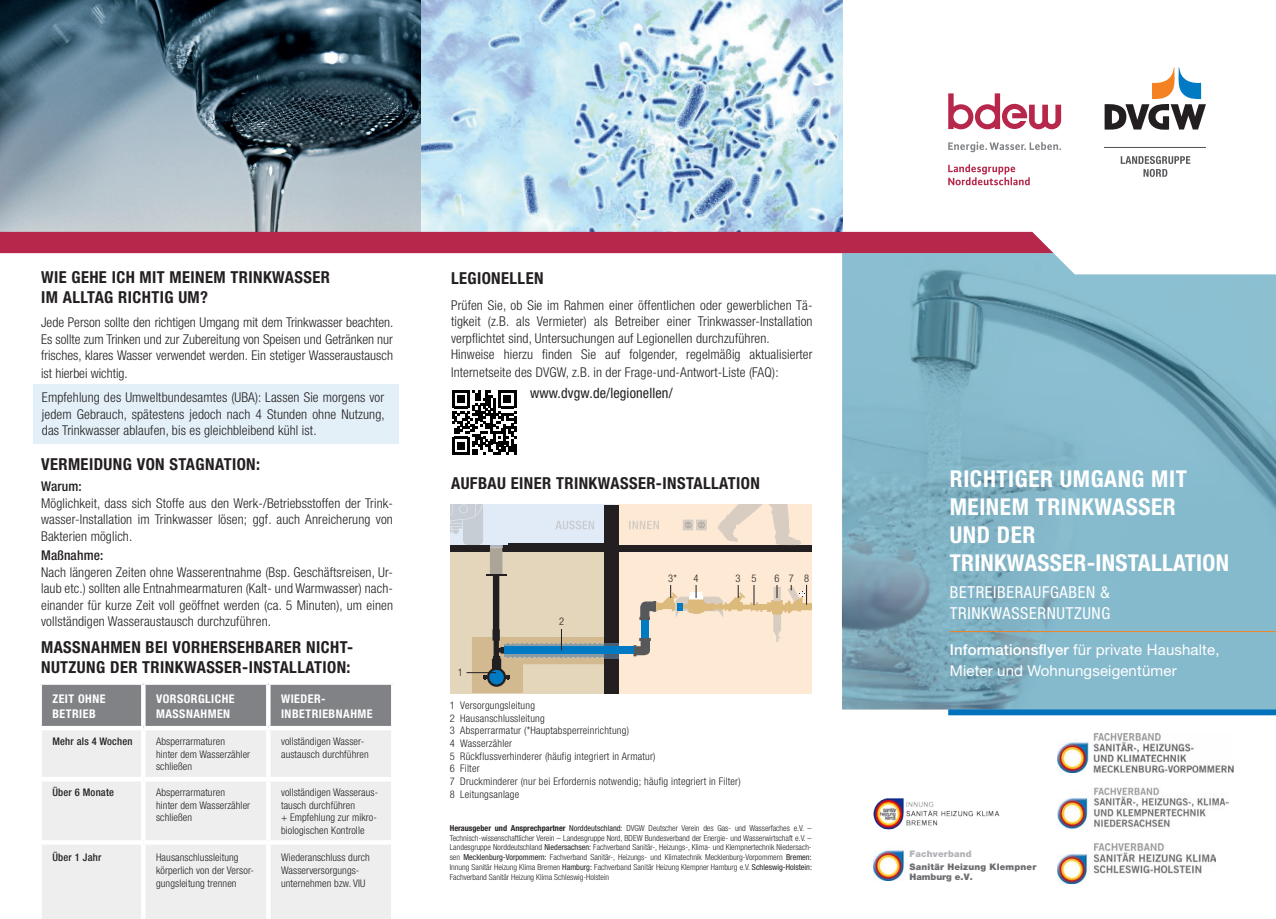
<style>
.page{position:relative;width:1276px;height:919px;background:#fff}
.page>*{position:absolute;margin:0;border:0;box-sizing:border-box;transform-origin:0 0}
.t1{font:700 condensed 23.25px "Helvetica Neue";letter-spacing:.025em;color:#fff}
.t2{font:700 condensed 16.5px "Helvetica Neue";letter-spacing:.025em;color:#231f20}
.t3{font:condensed 16.5px "Helvetica Neue";letter-spacing:.04em;color:#fff}
.t4{font:15px "Helvetica Neue";letter-spacing:.01em;color:#fff}
.t5{font:condensed 14.25px "Helvetica Neue";letter-spacing:.01em;color:#231f20}
.t6{font:300 condensed 13.5px/16.5px "Helvetica Neue";letter-spacing:.01em;color:#231f20;text-align:justify}
.t7{font:500 condensed 13.5px "Helvetica Neue";letter-spacing:.01em;color:#231f20}
.t8{font:700 condensed 12px/15.8px "Helvetica Neue";letter-spacing:.04em;color:#fff}
.t9{font:300 condensed 10.5px/12.6px "Helvetica Neue";letter-spacing:.01em;color:#231f20}
.t10{font:500 condensed 10.5px "Helvetica Neue";letter-spacing:.02em;color:#231f20}
.t11{font:900 9px "Helvetica Neue";letter-spacing:.02em;color:#6c6d70}
.t12{font:900 9px "Helvetica Neue";letter-spacing:.02em;color:#b2b3b7}
.t13{font:900 9px "Helvetica Neue";color:#6c6d70}
.t14{font:300 condensed 8.25px/9.9px "Helvetica Neue";color:#231f20;text-align:justify}
.s1{font-weight:700}
.s2{font-weight:400}
.s3{font-weight:500}
</style>
<div class="page">
<img style="left:0;top:0;width:842px;height:232px">
<img style="left:1058px;top:843px;width:157px;height:40px">
<img style="left:873px;top:798px;width:127px;height:32px">
<img style="left:1058px;top:787px;width:170px;height:41px">
<div style="left:0;top:232px;width:1053px;height:21px;background:#b6274b"></div>
<svg style="left:450px;top:505px;width:361px;height:188px;background:#d5c9b9"></svg>
<svg style="left:452px;top:390px;width:64px;height:64px"></svg>
<img style="left:873px;top:850px;width:32px;height:30px">
<img style="left:1093px;top:733px;width:141px;height:39px">
<img style="left:1058px;top:741px;width:32px;height:31px">
<svg style="left:842px;top:253px;width:434px;height:456px;background:#83b4c6"></svg>
<div style="left:42px;top:684px;width:349px;height:41px;background:#808285"></div>
<div style="left:42px;top:731px;width:349px;height:187px;background:#eeeeef"></div>
<div style="left:141px;top:684px;width:5px;height:41px;background:#fff"></div>
<hr style="left:266px;top:684px;width:4px;height:41px;background:#fff">
<div style="left:141px;top:730px;width:5px;height:46px;background:#fff"></div>
<hr style="left:266px;top:730px;width:4px;height:46px;background:#fff">
<div style="left:37px;top:776px;width:106px;height:5px;background:#fff"></div>
<div style="left:143px;top:776px;width:125px;height:5px;background:#fff"></div>
<div style="left:141px;top:781px;width:5px;height:59px;background:#fff"></div>
<div style="left:268px;top:776px;width:127px;height:5px;background:#fff"></div>
<hr style="left:266px;top:781px;width:4px;height:59px;background:#fff">
<hr style="left:37px;top:840px;width:106px;height:4px;background:#fff">
<hr style="left:143px;top:840px;width:125px;height:4px;background:#fff">
<div style="left:141px;top:844px;width:5px;height:74px;background:#fff"></div>
<hr style="left:268px;top:840px;width:127px;height:4px;background:#fff">
<hr style="left:266px;top:844px;width:4px;height:74px;background:#fff">
<svg style="left:948px;top:93px;width:113px;height:36px"></svg>
<svg style="left:948px;top:142px;width:113px;height:10px"></svg>
<svg style="left:948px;top:164px;width:81px;height:21px"></svg>
<hr style="left:1104px;top:147px;width:102px;height:1px;background:#57585a">
<svg style="left:1104px;top:68px;width:102px;height:62px"></svg>
<svg style="left:1120px;top:156px;width:70px;height:21px"></svg>
<div style="left:33px;top:384px;width:366px;height:60px;background:#e3f0f8"></div>
<div style="left:948px;top:709px;width:328px;height:6px;background:#0072bc"></div>
<hr style="left:950px;top:631px;width:326px;height:1px;background:#f58220">
<p class="t2" style="left:41px;top:267px;width:290px">WIE GEHE ICH MIT MEINEM TRINKWASSER</p>
<p class="t2" style="left:41px;top:287px;width:169px">IM ALLTAG RICHTIG UM?</p>
<p class="t6" style="left:41px;top:314px;width:354px">Jede Person sollte den richtigen Umgang mit dem Trinkwasser beachten.<br>Es sollte zum Trinken und zur Zubereitung von Speisen und Getränken nur frisches, klares Wasser verwendet werden. Ein stetiger Wasseraustausch</p>
<p class="t6" style="left:41px;top:365px;width:88px">ist hierbei wichtig.</p>
<p class="t6" style="left:42px;top:389px;width:344px">Empfehlung des Umweltbundesamtes (UBA): Lassen Sie morgens vor jedem Gebrauch, spätestens jedoch nach 4 Stunden ohne Nutzung, das Trinkwasser ablaufen, bis es gleichbleibend kühl ist.</p>
<p class="t2" style="left:41px;top:454px;width:220px">VERMEIDUNG VON STAGNATION:</p>
<p class="t7" style="left:41px;top:478px;width:42px">Warum:</p>
<p class="t6" style="left:41px;top:494px;width:353px">Möglichkeit, dass sich Stoffe aus den Werk-/Betriebsstoffen der Trink&shy;wasser-Installation im Trinkwasser lösen; ggf. auch Anreicherung von Bakterien möglich.</p>
<p class="t7" style="left:41px;top:547px;width:64px">Maßnahme:</p>
<p class="t6" style="left:41px;top:563px;width:353px">Nach längeren Zeiten ohne Wasserentnahme (Bsp. Geschäftsreisen, Ur&shy;laub etc.) sollten alle Entnahmearmaturen (Kalt- und Warmwasser) nach&shy;einander für kurze Zeit voll geöffnet werden (ca. 5 Minuten), um einen vollständigen Wasseraustausch durchzuführen.</p>
<p class="t2" style="left:41px;top:637px;width:314px">MASSNAHMEN BEI VORHERSEHBARER NICHT-</p>
<p class="t2" style="left:41px;top:656px;width:311px">NUTZUNG DER TRINKWASSER-INSTALLATION:</p>
<p class="t8" style="left:52px;top:690px;width:55px">ZEIT OHNE</p>
<p class="t8" style="left:52px;top:706px;width:45px">BETRIEB</p>
<p class="t8" style="left:156px;top:690px;width:80px">VORSORGLICHE<br>MASSNAHMEN</p>
<p class="t8" style="left:281px;top:690px;width:46px">WIEDER-</p>
<p class="t8" style="left:281px;top:706px;width:93px">INBETRIEBNAHME</p>
<p class="t10" style="left:52px;top:734px;width:82px">Mehr als 4 Wochen</p>
<p class="t9" style="left:156px;top:734px;width:70px">Absperrarmaturen</p>
<p class="t9" style="left:156px;top:747px;width:96px">hinter dem Wasserzähler schließen</p>
<p class="t9" style="left:281px;top:734px;width:89px">vollständigen Wasser&shy;austausch durchführen</p>
<p class="t10" style="left:52px;top:785px;width:63px">Über 6 Monate</p>
<p class="t9" style="left:156px;top:786px;width:96px">Absperrarmaturen<br>hinter dem Wasserzähler schließen</p>
<p class="t9" style="left:281px;top:786px;width:99px">vollständigen Wasseraus&shy;tausch durchführen</p>
<p class="t9" style="left:281px;top:811px;width:97px">+ Empfehlung zur mikro&shy;biologischen Kontrolle</p>
<p class="t10" style="left:52px;top:851px;width:50px">Über 1 Jahr</p>
<p class="t9" style="left:156px;top:851px;width:100px">Hausanschlussleitung körperlich von der Versor&shy;gungsleitung trennen</p>
<p class="t9" style="left:281px;top:851px;width:90px">Wiederanschluss durch<br>Wasserversorgungs&shy;unternehmen bzw. VIU</p>
<p class="t2" style="left:451px;top:268px;width:94px">LEGIONELLEN</p>
<p class="t6" style="left:451px;top:296px;width:363px">Prüfen Sie, ob Sie im Rahmen einer öffentlichen oder gewerblichen Tä&shy;tigkeit (z.B. als Vermieter) als Betreiber einer Trinkwasser-Installation verpflichtet sind, Untersuchungen auf Legionellen durchzuführen.</p>
<p class="t6" style="left:451px;top:345px;width:363px;line-height:18px">Hinweise hierzu finden Sie auf folgender, regelmäßig aktualisierter<br>Internetseite des DVGW, z.B. in der Frage-und-Antwort-Liste (FAQ):</p>
<p class="t5" style="left:530px;top:385px;width:144px">www.dvgw.de/legionellen/</p>
<p class="t2" style="left:451px;top:473px;width:310px">AUFBAU EINER TRINKWASSER-INSTALLATION</p>
<p class="t9" style="left:458px;top:666px;width:7px">1</p>
<p class="t9" style="left:559px;top:615px;width:7px">2</p>
<p class="t9" style="left:668px;top:571px;width:10px">3*</p>
<p class="t9" style="left:693px;top:571px;width:7px">4</p>
<p class="t9" style="left:735px;top:571px;width:7px">3</p>
<p class="t9" style="left:751px;top:571px;width:7px">5</p>
<p class="t9" style="left:774px;top:571px;width:7px">6</p>
<p class="t9" style="left:789px;top:571px;width:7px">7</p>
<p class="t9" style="left:804px;top:571px;width:7px">8</p>
<p class="t9" style="left:450px;top:699px;width:87px">1 Versorgungsleitung</p>
<p class="t9" style="left:450px;top:711px;width:96px">2 Hausanschlussleitung</p>
<p class="t9" style="left:450px;top:724px;width:181px">3 Absperrarmatur (*Hauptabsperreinrichtung)</p>
<p class="t9" style="left:450px;top:737px;width:64px">4 Wasserzähler</p>
<p class="t9" style="left:450px;top:749px;width:207px">5 Rückflussverhinderer (häufig integriert in Armatur)</p>
<p class="t9" style="left:450px;top:762px;width:31px">6 Filter</p>
<p class="t9" style="left:450px;top:774px;width:292px">7 Druckminderer (nur bei Erfordernis notwendig; häufig integriert in Filter)</p>
<p class="t9" style="left:450px;top:787px;width:71px">8 Leitungsanlage</p>
<p class="t14" style="left:450px;top:822px;width:364px"><span class="s1">Herausgeber und Ansprechpartner</span> <span class="s2">Norddeutschland:</span> DVGW Deutscher Verein des Gas- und Wasserfaches e.V. – Technisch-wissenschaftlicher Verein – Landesgruppe Nord, BDEW Bundesverband der Energie- und Wasserwirtschaft e.V. – Landesgruppe Norddeutschland <span class="s2">Niedersachsen:</span> Fachverband Sanitär-, Heizungs-, Klima- und Klempnertechnik Niedersach&shy;sen <span class="s2">Mecklenburg-Vorpommern:</span> Fachverband Sanitär-, Heizungs- und Klimatechnik Mecklenburg-Vorpommern <span class="s2">Bremen:<br></span>Innung Sanitär Heizung Klima Bremen <span class="s2">Hamburg:</span> Fachverband Sanitär Heizung Klempner Hamburg e.V. <span class="s2">Schleswig-Holstein:<br></span>Fachverband Sanitär Heizung Klima Schleswig-Holstein</p>
<p class="t1" style="left:950px;top:465px;width:238px">RICHTIGER UMGANG MIT</p>
<p class="t1" style="left:950px;top:493px;width:227px">MEINEM TRINKWASSER</p>
<p class="t1" style="left:950px;top:521px;width:87px">UND DER</p>
<p class="t1" style="left:950px;top:548px;width:281px">TRINKWASSER-INSTALLATION</p>
<p class="t3" style="left:950px;top:582px;width:161px">BETREIBERAUFGABEN &amp;</p>
<p class="t3" style="left:950px;top:603px;width:162px">TRINKWASSERNUTZUNG</p>
<p class="t4" style="left:950px;top:641px;width:271px"><span class="s3">Informationsflyer</span> für private Haushalte,</p>
<p class="t4" style="left:950px;top:662px;width:228px">Mieter und Wohnungseigentümer</p>
<p class="t12" style="left:909px;top:848px;width:63px">Fachverband</p>
<p class="t11" style="left:909px;top:861px;width:128px">Sanitär Heizung Klempner</p>
<p class="t13" style="left:909px;top:871px;width:65px">Hamburg e.V.</p>
</div>
